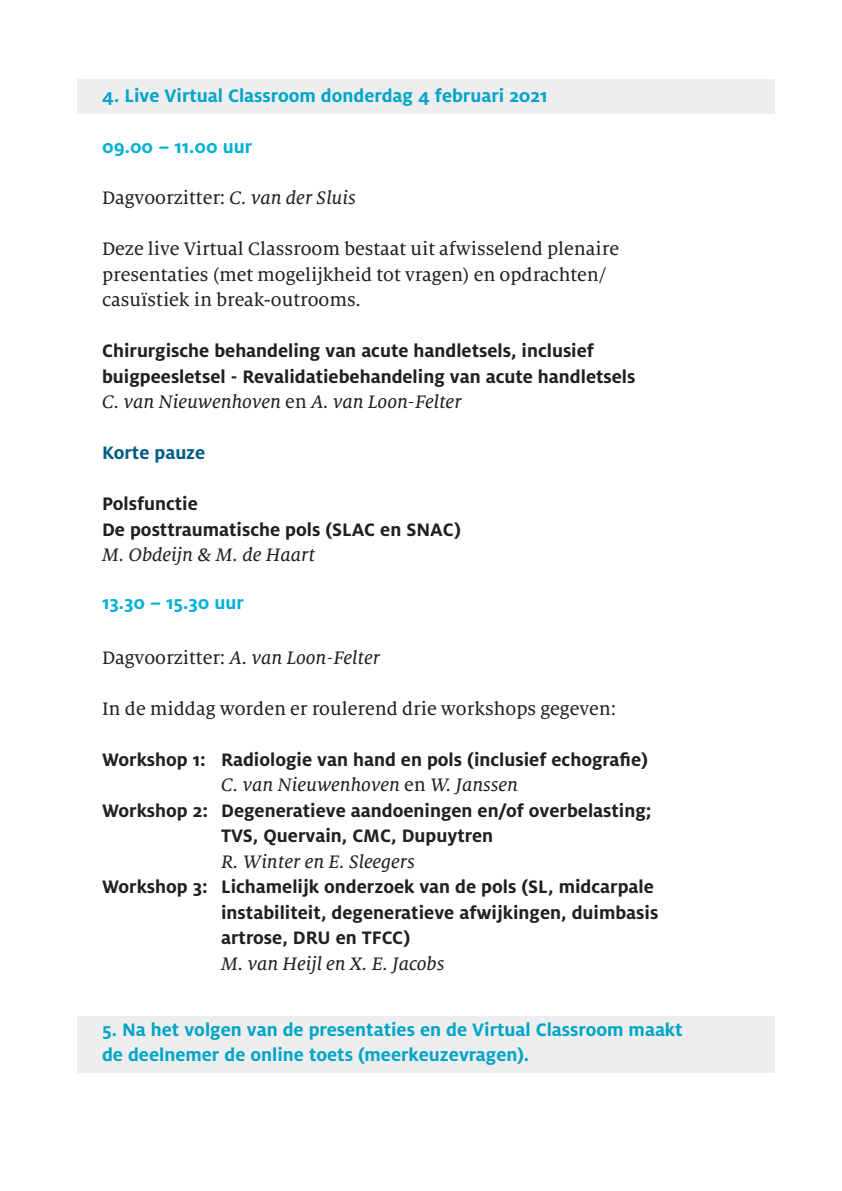
<style>
.page{position:relative;width:842px;height:1191px;background:#fff}
.page>*{position:absolute;margin:0;border:0;box-sizing:border-box;transform-origin:0 0}
.Subparagraafkop{font:700 20px/25.6px "Milo OT";color:#231f20}
.Leestekst{font:20px/25.6px "Milo Serif OT Text";color:#231f20}
.Subparagraafkop-2{font:700 20px/25.6px "Milo OT";color:#00b1d5}
.Leestekst-2{font:700 20px/25.6px "Milo OT";color:#231f20}
.Leestekst-3{font:20px "Milo Serif OT Text Ita";color:#231f20}
.Subparagraafkop-3{font:700 20px "Milo OT";color:#005d85}
.s1{font-family:"Milo Serif OT Text Ita"}
.s2{font-family:"Milo Serif OT Text"}
.s3{font-family:"Milo Serif OT Text Ita";font-weight:400}
.s4{font-family:"Milo Serif OT Text";font-weight:400}
</style>
<div class="page">
<div style="left:77px;top:79px;width:698px;height:34px;background:#eeeeef"></div>
<div style="left:77px;top:1015px;width:698px;height:57px;background:#eeeeef"></div>
<p class="Subparagraafkop-2" style="left:102px;top:83px;width:447px">4. Live Virtual Classroom donderdag 4 februari 2021</p>
<p class="Subparagraafkop-2" style="left:102px;top:134px;width:152px">09.00 – 11.00 uur</p>
<p class="Leestekst" style="left:102px;top:185px;width:255px">Dagvoorzitter: <span class="s1">C. van der Sluis</span></p>
<p class="Leestekst" style="left:102px;top:237px;width:518px">Deze live Virtual Classroom bestaat uit afwisselend plenaire presentaties (met mogelijkheid tot vragen) en opdrachten/ casuïstiek in break-outrooms.</p>
<p class="Subparagraafkop" style="left:102px;top:338px;width:535px">Chirurgische behandeling van acute handletsels, inclusief buigpeesletsel - Revalidatiebehandeling van acute handletsels</p>
<p class="Leestekst-3" style="left:102px;top:392px;width:361px">C. van Nieuwenhoven <span class="s2">en</span> A. van Loon-Felter</p>
<p class="Subparagraafkop-3" style="left:102px;top:442px;width:105px">Korte pauze</p>
<p class="Subparagraafkop" style="left:102px;top:491px;width:97px">Polsfunctie</p>
<p class="Leestekst-2" style="left:102px;top:517px;width:360px">De posttraumatische pols (SLAC en SNAC)</p>
<p class="Leestekst-3" style="left:102px;top:545px;width:215px">M. Obdeijn &amp; M. de Haart</p>
<p class="Subparagraafkop-2" style="left:102px;top:590px;width:143px">13.30 – 15.30 uur</p>
<p class="Leestekst-3" style="left:102px;top:647px;width:280px"><span class="s2">Dagvoorzitter:</span> A. van Loon-Felter</p>
<p class="Leestekst" style="left:102px;top:696px;width:516px">In de middag worden er roulerend drie workshops gegeven:</p>
<p class="Subparagraafkop" style="left:102px;top:746px;width:547px;text-align:center">Workshop 1: Radiologie van hand en pols (inclusief echografie)<br><span class="s3">C. van Nieuwenhoven</span> <span class="s4">en</span> <span class="s3">W. Janssen</span></p>
<p class="Leestekst-2" style="left:221px;top:797px;width:432px;text-indent:-119px">Workshop 2: Degeneratieve aandoeningen en/of overbelasting;<br>TVS, Quervain, CMC, Dupuytren<br><span class="s3">R. Winter en E. Sleegers</span></p>
<p class="Subparagraafkop" style="left:221px;top:874px;width:439px;text-indent:-119px">Workshop 3: Lichamelijk onderzoek van de pols (SL, midcarpale instabiliteit, degeneratieve afwijkingen, duimbasis artrose, DRU en TFCC)<br><span class="s3">M. van Heijl en X. E. Jacobs</span></p>
<p class="Subparagraafkop-2" style="left:102px;top:1016px;width:582px">5. Na het volgen van de presentaties en de Virtual Classroom maakt de deelnemer de online toets (meerkeuzevragen).</p>
</div>
